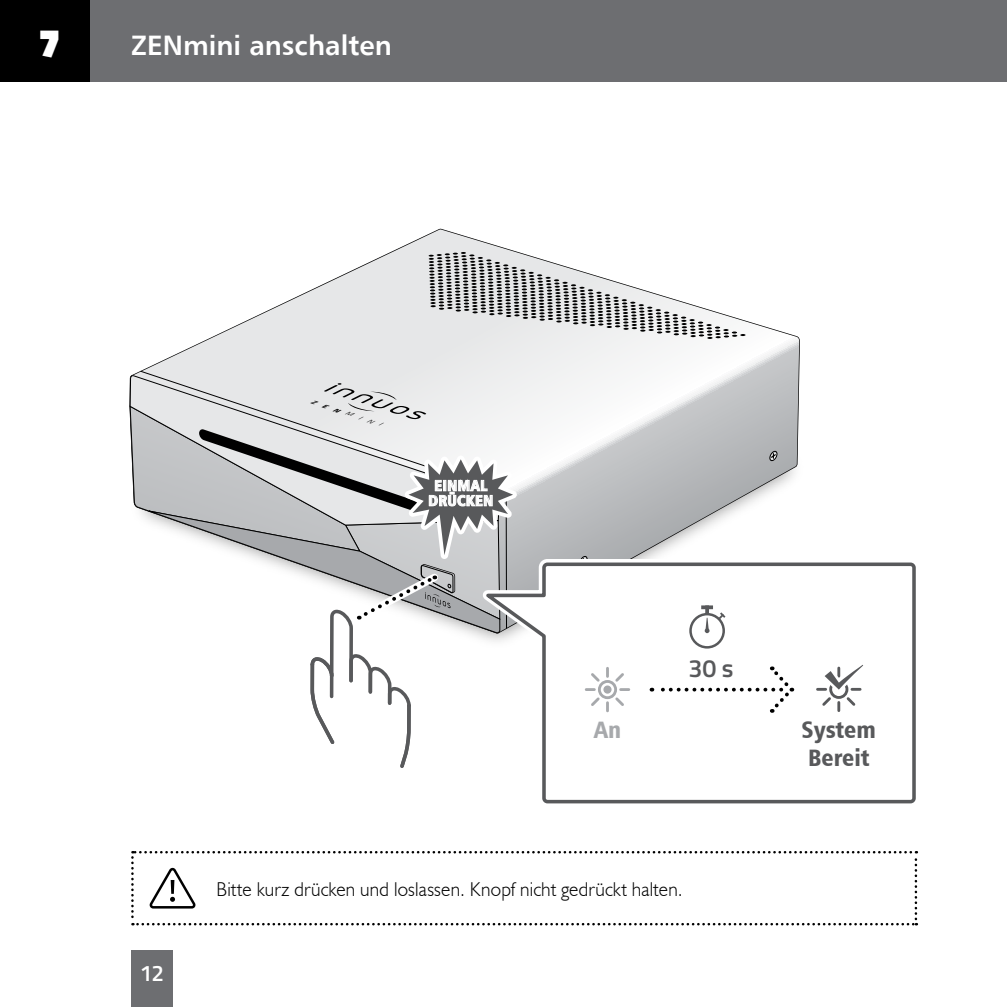
<style>
.page{position:relative;width:1007px;height:1007px;background:#fff}
.page>*{position:absolute;margin:0;border:0;box-sizing:border-box;transform-origin:0 0}
.t1{font:900 40px "Titillium";color:#fff}
.t2{font:27.5px "Humanist 777 BT Bold B";color:#fff}
.t3{font:600 25px "Titillium";color:#58595b}
.t4{font:23.75px/28.5px "Humanist 777 BT Black Condensed B";color:#58595b}
.t5{font:23.75px "Humanist 777 BT Black Condensed B";color:#a7a9ac}
.t6{font:600 22.5px "Titillium";color:#fff}
.t7{font:300 20px "Humanist 521 BT";letter-spacing:.015em;color:#000}
.t8{font:15px/15px "Humanist 777 BT Black Condensed B";letter-spacing:.025em;color:#fff;text-align:center}
</style>
<div class="page">
<div style="left:131px;top:950px;width:41px;height:56px;background:#6d6e71"></div>
<div style="left:0;top:0;width:1006px;height:81px;background:#6d6e71"></div>
<div style="left:0;top:0;width:90px;height:81px;background:#000"></div>
<svg style="left:542px;top:562px;width:374px;height:242px"></svg>
<svg style="left:817px;top:662px;width:48px;height:48px"></svg>
<svg style="left:131px;top:851px;width:786px;height:74px"></svg>
<svg style="left:130px;top:228px;width:671px;height:545px"></svg>
<h1 class="t1" style="left:38px;top:14px;width:23px">7</h1>
<h2 class="t2" style="left:131px;top:28px;width:262px">ZENmini anschalten</h2>
<p class="t8" style="left:428px;top:477px;width:66px">EINMAL<br>DRÜCKEN</p>
<p class="t3" style="left:688px;top:649px;width:47px">30 s</p>
<p class="t5" style="left:593px;top:714px;width:29px">An</p>
<p class="t4" style="left:801px;top:714px;width:76px">System<br>Bereit</p>
<p class="t6" style="left:140px;top:956px;width:26px">12</p>
<p class="t7" style="left:216px;top:876px;width:467px">Bitte kurz drücken und loslassen. Knopf nicht gedrückt halten.</p>
</div>
